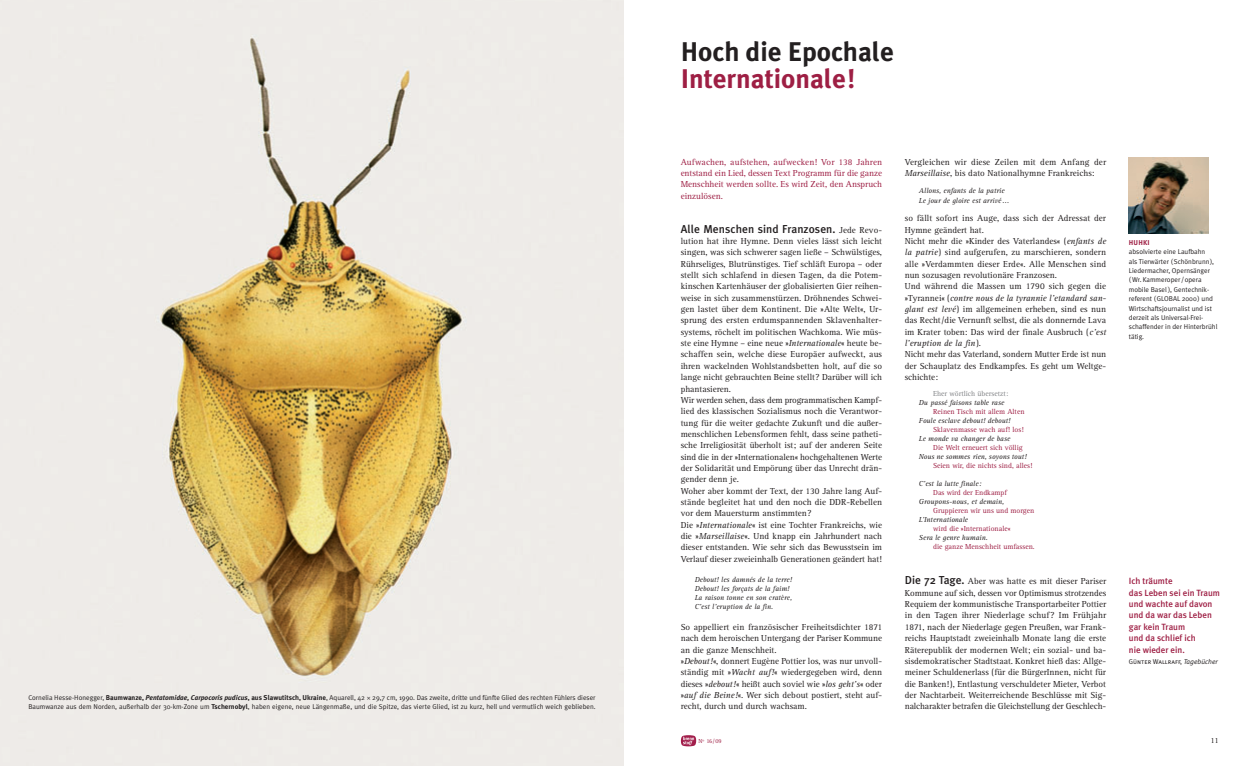
<style>
.page{position:relative;width:1248px;height:766px;background:#fff}
.page>*{position:absolute;margin:0;border:0;box-sizing:border-box;transform-origin:0 0}
.t1{font:700 27px "Meta Plus";color:#231f20}
.t2{font:700 27px "Meta Plus";color:#9e1f44}
.t3{font:500 11.5px "Meta Plus";letter-spacing:.01em;color:#231f20}
.t4{font:9px/11.3px "Rotis Serif";color:#231f20}
.t5{font:9px/11.3px "Rotis Serif";color:#9e1f44;text-align:justify}
.t6{font:500 9px/11.3px "Meta Plus";color:#9e1f44}
.t7{font:8px "Rotis Serif";color:#231f20}
.t8{font:italic 7.5px/9px "Rotis Serif";color:#231f20}
.t9{font:7.5px "Rotis Serif";color:#9e1f44}
.t10{font:7.5px "Rotis Serif";color:#808285}
.t11{font:7px/9.4px "Meta Plus Normal";color:#231f20}
.t12{font:7px "Meta Plus Normal Caps";color:#231f20}
.t13{font:700 7px "Meta Plus";letter-spacing:.025em;color:#9e1f44}
.t14{font:6px "Rotis Serif";color:#9e1f44}
.s1{font-family:"Meta Plus";font-weight:700}
.s2{font-family:"Meta Plus";font-weight:700;font-style:italic}
.s3{font-family:"The Sans Semi Light Expert"}
.s4{font-family:"Lucida Grande"}
.s5{font-style:italic}
.s6{font-family:"Meta Plus";font-weight:500;font-size:11.5px}
.s7{font-family:"Rotis Serif";font-weight:400;font-size:9px}
.s8{font-family:"Meta Plus Normal";font-style:italic}
</style>
<div class="page">
<svg style="left:680px;top:735px;width:16px;height:11px"></svg>
<img style="left:1128px;top:157px;width:80px;height:76px">
<img style="left:0;top:0;width:624px;height:765px">
<p class="t11" style="left:28px;top:693px;width:568px">Cornelia Hesse-Honegger, <span class="s1">Baumwanze,</span> <span class="s2">Pentatomidae, Carpocoris pudicus</span><span class="s1">, aus Slawutitsch, Ukraine</span>, Aquarell, 42 <span class="s3">*</span> 29,7 cm, 1990. Das zweite, dritte und fu<span class="s4">̈</span>nfte Glied des rechten Fu<span class="s4">̈</span>hlers dieser<br>Baumwanze aus dem Norden, außerhalb der 30-km-Zone um <span class="s1">Tschernobyl</span>, haben eigene, neue Längenmaße, und die Spitze, das vierte Glied, ist zu kurz, hell und vermutlich weich geblieben.</p>
<h1 class="t1" style="left:680px;top:41px;width:215px">Hoch die Epochale</h1>
<h1 class="t2" style="left:680px;top:68px;width:176px">Internationale!</h1>
<p class="t5" style="left:680px;top:157px;width:203px">Aufwachen, aufstehen, aufwecken! Vor 138 Jahren entstand ein Lied, dessen Text Programm für die ganze Menschheit werden sollte. Es wird Zeit, den Anspruch einzulösen.</p>
<p class="t4" style="left:904px;top:157px;width:203px">Vergleichen wir diese Zeilen mit dem Anfang der<br><span class="s5">Marseillaise</span>, bis dato Nationalhymne Frankreichs:</p>
<p class="t4" style="left:904px;top:213px;width:203px">so fällt sofort ins Auge, dass sich der Adressat der Hym ne geändert hat.<br>Nicht mehr die »Kinder des Vaterlandes« (<span class="s5">enfants de la patrie</span> ) sind aufgerufen, zu marschieren, sondern alle »Verdammten dieser Erde«. Alle Menschen sind nun sozusagen revolutionäre Fran zosen.<br>Und während die Massen um 1790 sich gegen die »Tyrannei« (<span class="s5">contre nous de la tyrannie l’etandard san&shy;glant est levé</span> ) im allgemeinen erheben, sind es nun das Recht/die Vernunft selbst, die als donnernde Lava im Krater toben: Das wird der finale Ausbruch (<span class="s5">c’est l’eruption de la fin</span>).<br>Nicht mehr das Vaterland, sondern Mutter Erde ist nun der Schauplatz des Endkampfes. Es geht um Weltge - schichte:</p>
<p class="t10" style="left:933px;top:391px;width:77px">Eher wörtlich übersetzt:</p>
<p class="t8" style="left:918px;top:398px;width:87px">Du passé faisons table rase</p>
<p class="t9" style="left:933px;top:409px;width:93px">Reinen Tisch mit allem Alten</p>
<p class="t8" style="left:918px;top:416px;width:93px">Foule esclave debout! debout!</p>
<p class="t9" style="left:933px;top:427px;width:92px">Sklavenmasse wach auf! los!</p>
<p class="t8" style="left:918px;top:434px;width:93px">Le monde va changer de base</p>
<p class="t9" style="left:933px;top:445px;width:91px">Die Welt erneuert sich völlig</p>
<p class="t8" style="left:918px;top:452px;width:109px">Nous ne sommes rien, soyons tout!</p>
<p class="t9" style="left:933px;top:463px;width:101px">Seien wir, die nichts sind, alles!</p>
<p class="t8" style="left:918px;top:479px;width:64px">C’est la lutte finale:</p>
<p class="t9" style="left:933px;top:490px;width:75px">Das wird der Endkampf</p>
<p class="t8" style="left:918px;top:497px;width:87px">Groupons-nous, et demain,</p>
<p class="t9" style="left:933px;top:508px;width:103px">Gruppieren wir uns und morgen</p>
<p class="t8" style="left:918px;top:515px;width:51px">L’Internationale</p>
<p class="t9" style="left:933px;top:526px;width:79px">wird die »Internationale«</p>
<p class="t8" style="left:918px;top:533px;width:70px">Sera le genre humain.</p>
<p class="t9" style="left:933px;top:544px;width:103px">die ganze Menschheit umfassen.</p>
<p class="t4" style="left:904px;top:576px;width:203px;text-align:justify"><span class="s6">Die 72 Tage.</span> Aber was hatte es mit dieser Pariser Kommune auf sich, dessen vor Optimismus strotzendes Requiem der kommunistische Transportarbeiter Pottier in den Tagen ihrer Niederlage schuf? Im Frühjahr 1871, nach der Niederlage gegen Preußen, war Frank - reichs Hauptstadt zweieinhalb Monate lang die erste Räterepublik der modernen Welt; ein sozial- und ba - sis demokratischer Stadtstaat. Konkret hieß das: Allge - meiner Schuldenerlass (für die BürgerInnen, nicht für die Banken!), Entlastung verschuldeter Mieter, Verbot der Nachtarbeit. Weiterreichende Beschlüsse mit Sig - nal charakter betrafen die Gleichstellung der Ge schlech -</p>
<p class="t8" style="left:918px;top:186px;width:92px;line-height:10px">Allons, enfants de la patrie<br>Le jour de gloire est arrivé ...</p>
<p class="t3" style="left:680px;top:224px;width:203px">Alle Menschen sind Franzosen. <span class="s7">Jede Revo -</span></p>
<p class="t4" style="left:680px;top:236px;width:203px">lution hat ihre Hymne. Denn vieles lässt sich leicht singen, was sich schwerer sagen ließe – Schwülstiges, Rühr seliges, Blutrünstiges. Tief schläft Europa – oder stellt sich schlafend in diesen Tagen, da die Potem - kinschen Kartenhäuser der globalisierten Gier reihen&shy;weise in sich zusammenstürzen. Dröhnendes Schwei - gen lastet über dem Kontinent. Die »Alte Welt«, Ur - sprung des ersten erdumspannenden Sklavenhal ter - systems, röchelt im politischen Wachkoma. Wie müs&shy;ste eine Hymne – eine neue »<span class="s5">Internationale</span>« heute be - schaf fen sein, welche diese Europäer aufweckt, aus ihren wackelnden Wohlstandsbetten holt, auf die so lange nicht gebrauchten Beine stellt? Darüber will ich phantasieren.<br>Wir werden sehen, dass dem programmatischen Kampf - lied des klassischen Sozialismus noch die Verant wor - tung für die weiter gedachte Zukunft und die außer&shy;menschlichen Lebensformen fehlt, dass seine patheti&shy;sche Irreligiosität überholt ist; auf der anderen Seite sind die in der »Internationalen« hochgehaltenen Werte der Solidarität und Empörung über das Unrecht drän&shy;gender denn je.<br>Woher aber kommt der Text, der 130 Jahre lang Auf - stände begleitet hat und den noch die DDR-Rebellen vor dem Mauersturm anstimmten?<br>Die »<span class="s5">Internationale</span>« ist eine Tochter Frankreichs, wie die »<span class="s5">Marseillaise</span>«. Und knapp ein Jahrhundert nach dieser entstanden. Wie sehr sich das Bewusstsein im Verlauf dieser zweieinhalb Generationen geändert hat!</p>
<p class="t8" style="left:694px;top:575px;width:99px">Debout! les damnés de la terre!<br>Debout! les forçats de la faim!<br>La raison tonne en son cratère,<br>C’est l’eruption de la fin.</p>
<p class="t4" style="left:680px;top:621px;width:203px">So appelliert ein französischer Freiheitsdichter 1871 nach dem heroischen Untergang der Pariser Kommune an die ganze Menschheit.<br>»<span class="s5">Debout!</span>«, donnert Eugène Pottier los, was nur unvoll&shy;ständig mit »<span class="s5">Wacht auf!</span>« wiedergegeben wird, denn dieses »<span class="s5">debout!</span>« heißt auch soviel wie »<span class="s5">los geht’s</span>« oder »<span class="s5">auf die Beine!</span>«. Wer sich debout postiert, steht auf&shy;recht, durch und durch wachsam.</p>
<p class="t13" style="left:1128px;top:239px;width:22px">HUHKI</p>
<p class="t11" style="left:1128px;top:247px;width:90px">absolvierte eine Laufbahn<br>als Tierwärter (Schönbrunn),<br>Liedermacher, Opernsänger<br>( Wr. Kammeroper/opera mobile Basel ), Gentechnik - referent (GLOBAL 2000) und<br>Wirtschaftsjournalist und ist derzeit als Universal-Frei - schaf fender in der Hinterbrühl tätig.</p>
<p class="t6" style="left:1128px;top:576px;width:93px">Ich träumte<br>das Leben sei ein Traum und wachte auf davon und da war das Leben gar kein Traum<br>und da schlief ich<br>nie wieder ein.</p>
<p class="t12" style="left:1128px;top:657px;width:90px">Günter Wallraff, <span class="s8">Tagebücher</span></p>
<p class="t14" style="left:698px;top:738px;width:24px">Nº 16/09</p>
<p class="t7" style="left:1210px;top:737px;width:10px">11</p>
</div>
